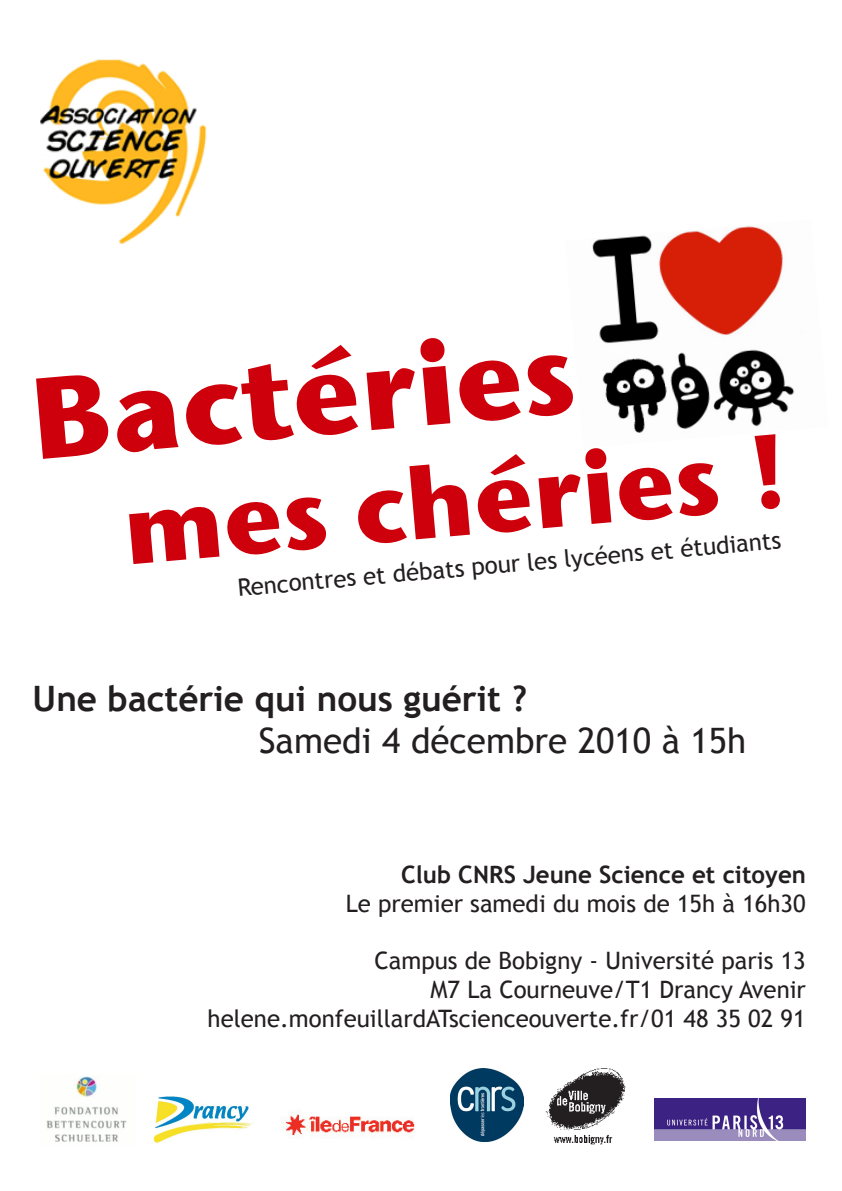
<style>
.page{position:relative;width:842px;height:1191px;background:#fff}
.page>*{position:absolute;margin:0;border:0;box-sizing:border-box;transform-origin:0 0}
.t1{font:115px "Stone Sans ITCTT Bold";color:#ce000c}
.t2{font:100px "Stone Sans ITCTT Bold";color:#ce000c}
.t3{font:700 35px "Trebuchet MS";color:#231f20}
.t4{font:35px "Trebuchet MS";color:#231f20}
.t5{font:24px "Trebuchet MS";color:#231f20}
.t6{font:700 24px "Trebuchet MS";color:#231f20}
</style>
<div class="page">
<img style="left:592px;top:226px;width:203px;height:207px">
<img style="left:285px;top:1112px;width:130px;height:25px">
<img style="left:46px;top:1076px;width:81px;height:66px">
<img style="left:153px;top:1096px;width:100px;height:47px">
<img style="left:545px;top:1068px;width:81px;height:77px">
<img style="left:654px;top:1098px;width:152px;height:42px">
<img style="left:40px;top:59px;width:167px;height:185px">
<img style="left:450px;top:1068px;width:73px;height:74px">
<p class="t1" style="left:24px;top:346px;width:548px;rotate:-5deg">Bactéries</p>
<p class="t2" style="left:118px;top:466px;width:672px;rotate:-5deg">mes chéries !</p>
<p class="t5" style="left:237px;top:573px;width:547px;rotate:-5deg">Rencontres et débats pour les lycéens et étudiants</p>
<p class="t3" style="left:33px;top:676px;width:496px">Une bactérie qui nous guérit ?</p>
<p class="t4" style="left:259px;top:720px;width:489px">Samedi 4 décembre 2010 à 15h</p>
<p class="t6" style="left:401px;top:859px;width:406px">Club CNRS Jeune Science et citoyen</p>
<p class="t5" style="left:346px;top:889px;width:462px">Le premier samedi du mois de 15h à 16h30</p>
<p class="t5" style="left:375px;top:947px;width:433px">Campus de Bobigny - Université paris 13</p>
<p class="t5" style="left:431px;top:975px;width:377px">M7 La Courneuve/T1 Drancy Avenir</p>
<p class="t5" style="left:208px;top:1004px;width:600px">helene.monfeuillardATscienceouverte.fr/01 48 35 02 91</p>
</div>
